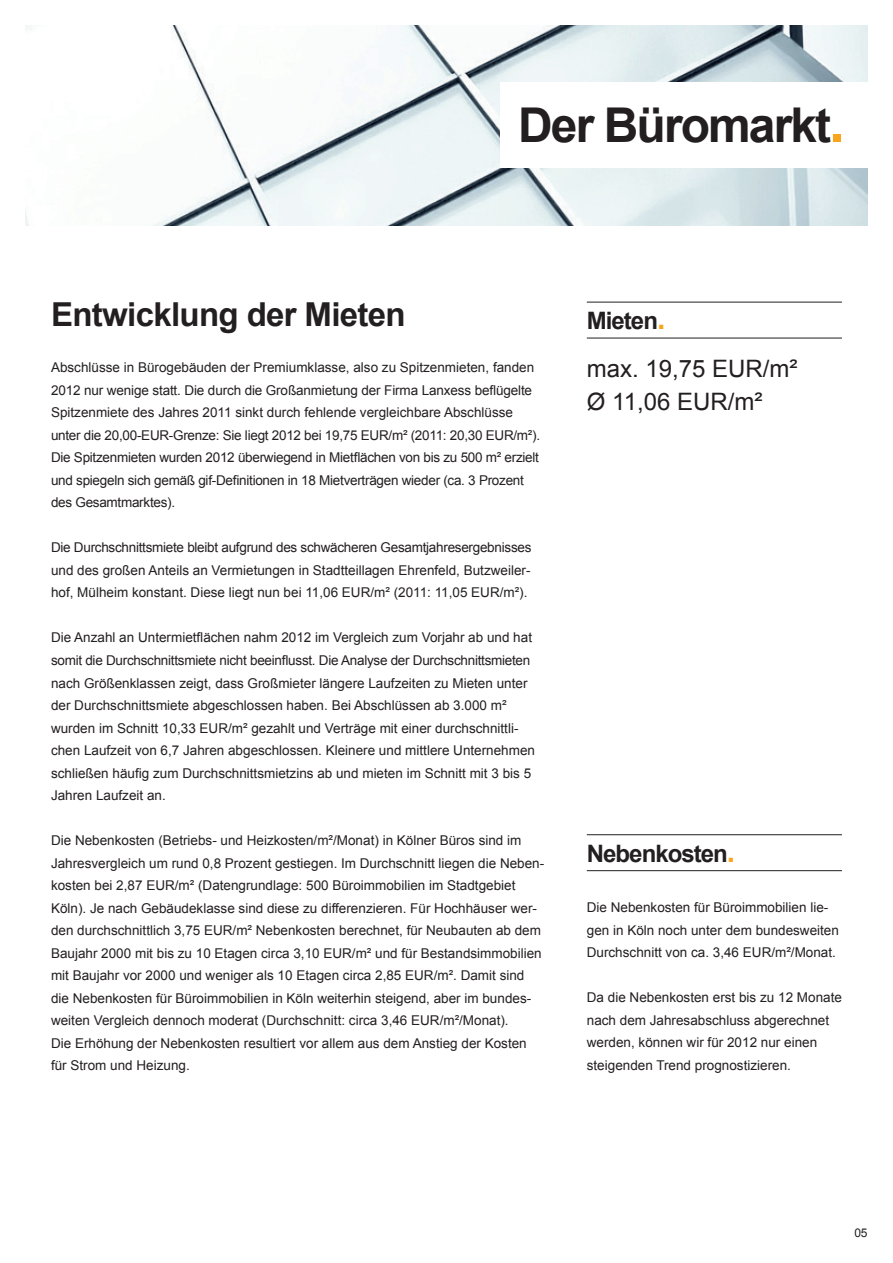
<style>
.page{position:relative;width:893px;height:1263px;background:#fff}
.page>*{position:absolute;margin:0;border:0;box-sizing:border-box;transform-origin:0 0}
.t1{font:700 48px "Arial";letter-spacing:-.04em;color:#231f20}
.t2{font:700 33px "Arial";letter-spacing:-.02em;color:#231f20}
.t3{font:24px/33px "Arial";color:#231f20}
.t4{font:700 24px "Arial";letter-spacing:-.04em;color:#231f20}
.t5{font:13.5px/22.5px "Arial";color:#231f20}
.t6{font:12px "Arial";color:#231f20}
.s1{font-size:57px;color:#f9a51b}
.s2{font-size:30px;color:#f9a51b}
</style>
<div class="page">
<img style="left:26px;top:26px;width:841px;height:199px">
<hr style="left:587px;top:302px;width:255px;height:1px;background:#231f20">
<hr style="left:587px;top:338px;width:255px;height:1px;background:#231f20">
<hr style="left:587px;top:834px;width:255px;height:1px;background:#231f20">
<hr style="left:587px;top:870px;width:255px;height:1px;background:#231f20">
<div style="left:500px;top:83px;width:393px;height:85px;background:#fff"></div>
<h1 class="t1" style="left:518px;top:99px;width:328px">Der Büromarkt<span class="s1">.</span></h1>
<h2 class="t2" style="left:51px;top:296px;width:356px">Entwicklung der Mieten</h2>
<p class="t5" style="left:51px;top:356px;width:491px">Abschlüsse in Bürogebäuden der Premiumklasse, also zu Spitzenmieten, fanden 2012 nur wenige statt. Die durch die Großanmietung der Firma Lanxess beflügelte Spitzenmiete des Jahres 2011 sinkt durch fehlende vergleichbare Abschlüsse unter die 20,00-EUR-Grenze: Sie liegt 2012 bei 19,75 EUR/m² (2011: 20,30 EUR/m²).<br>Die Spitzenmieten wurden 2012 überwiegend in Mietflächen von bis zu 500 m² erzielt und spiegeln sich gemäß gif-Definitionen in 18 Mietverträgen wieder (ca. 3 Prozent des Gesamtmarktes).</p>
<p class="t5" style="left:51px;top:536px;width:482px;text-align:justify">Die Durchschnittsmiete bleibt aufgrund des schwächeren Gesamtjahresergebnisses und des großen Anteils an Vermietungen in Stadtteillagen Ehrenfeld, Butzweiler&shy;hof, Mülheim konstant. Diese liegt nun bei 11,06 EUR/m² (2011: 11,05 EUR/m²).</p>
<p class="t5" style="left:51px;top:626px;width:485px">Die Anzahl an Untermietflächen nahm 2012 im Vergleich zum Vorjahr ab und hat somit die Durchschnittsmiete nicht beeinflusst. Die Analyse der Durchschnittsmieten nach Größenklassen zeigt, dass Großmieter längere Laufzeiten zu Mieten unter der Durchschnittsmiete abgeschlossen haben. Bei Abschlüssen ab 3.000 m² wurden im Schnitt 10,33 EUR/m² gezahlt und Verträge mit einer durchschnittli&shy;chen Laufzeit von 6,7 Jahren abgeschlossen. Kleinere und mittlere Unternehmen schließen häufig zum Durchschnittsmietzins ab und mieten im Schnitt mit 3 bis 5<br>Jahren Laufzeit an.</p>
<p class="t5" style="left:51px;top:829px;width:495px">Die Nebenkosten (Betriebs- und Heizkosten/m²/Monat) in Kölner Büros sind im Jahresvergleich um rund 0,8 Prozent gestiegen. Im Durchschnitt liegen die Neben&shy;kosten bei 2,87 EUR/m² (Datengrundlage: 500 Büroimmobilien im Stadtgebiet Köln). Je nach Gebäudeklasse sind diese zu differenzieren. Für Hochhäuser wer&shy;den durchschnittlich 3,75 EUR/m² Nebenkosten berechnet, für Neubauten ab dem Baujahr 2000 mit bis zu 10 Etagen circa 3,10 EUR/m² und für Bestandsimmobilien mit Baujahr vor 2000 und weniger als 10 Etagen circa 2,85 EUR/m². Damit sind die Nebenkosten für Büroimmobilien in Köln weiterhin steigend, aber im bundes&shy;weiten Vergleich dennoch moderat (Durchschnitt: circa 3,46 EUR/m²/Monat).<br>Die Erhöhung der Nebenkosten resultiert vor allem aus dem Anstieg der Kosten für Strom und Heizung.</p>
<h3 class="t4" style="left:587px;top:308px;width:80px">Mieten<span class="s2">.</span></h3>
<h3 class="t3" style="left:587px;top:352px;width:212px">max. 19,75 EUR/m²<br>Ø 11,06 EUR/m²</h3>
<h3 class="t4" style="left:587px;top:840px;width:150px">Nebenkosten<span class="s2">.</span></h3>
<p class="t5" style="left:587px;top:896px;width:254px">Die Nebenkosten für Büroimmobilien lie&shy;gen in Köln noch unter dem bundesweiten<br>Durchschnitt von ca. 3,46 EUR/m²/Monat.</p>
<p class="t5" style="left:587px;top:986px;width:257px">Da die Nebenkosten erst bis zu 12 Monate nach dem Jahresabschluss abgerechnet werden, können wir für 2012 nur einen steigenden Trend prognostizieren.</p>
<p class="t6" style="left:854px;top:1226px;width:15px">05</p>
</div>
